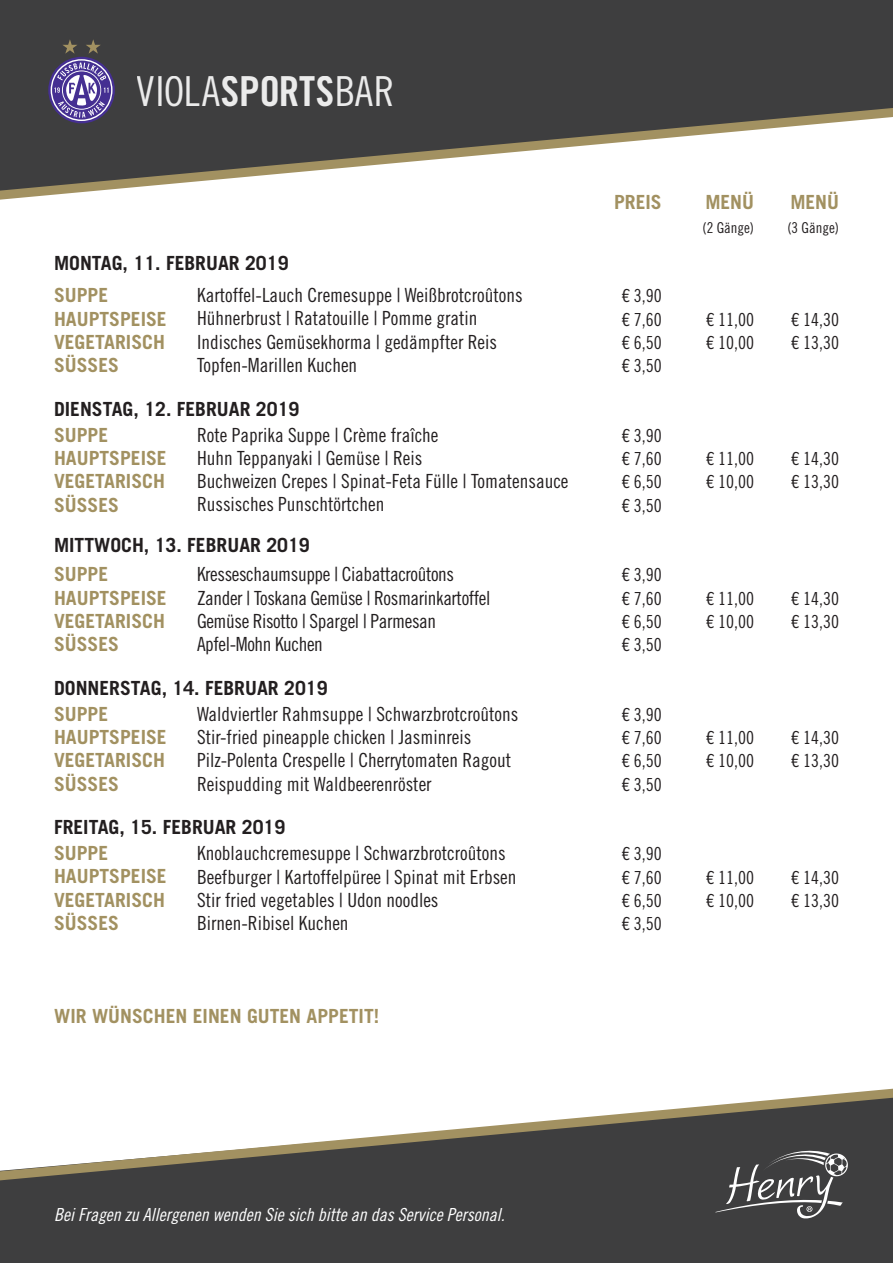
<style>
.page{position:relative;width:893px;height:1263px;background:#fff}
.page>*{position:absolute;margin:0;border:0;box-sizing:border-box;transform-origin:0 0}
.t1{font:41.4px "Trade Gothic LT Std Cn 18";color:#fff}
.t2{font:19.5px/23.2px "Trade Gothic LT Std Cn 18";color:#231f20}
.t3{font:700 19.5px/23.2px "Trade Gothic LT Std";color:#a29161}
.t4{font:19.5px/23.2px "Trade Gothic LT Std Cn 18";letter-spacing:-.02em;color:#231f20}
.t5{font:700 19.5px "Trade Gothic LT Std";color:#231f20}
.t6{font:18px/23.2px "Trade Gothic LT Std Cn 18";color:#231f20}
.t7{font:18px "Trade Gothic LT Std Cn 18 Obl";color:#fff}
.t8{font:15px "Trade Gothic LT Std Cn 18";color:#231f20}
.s1{font-family:"Trade Gothic LT Std Bd Cn 20"}
</style>
<div class="page">
<div style="left:0;top:0;width:893px;height:100px;background:#3e3e3f"></div>
<svg style="left:0;top:100px;width:893px;height:100px"></svg>
<svg style="left:48px;top:39px;width:67px;height:84px;background:#675d87"></svg>
<div style="left:0;top:1187px;width:893px;height:76px;background:#3e3e3f"></div>
<svg style="left:715px;top:1187px;width:133px;height:31px;background:#5e5e5f"></svg>
<svg style="left:0;top:1088px;width:893px;height:99px"></svg>
<h1 class="t1" style="left:137px;top:67px;width:259px">VIOLA<span class="s1">SPORTS</span>BAR</h1>
<p class="t5" style="left:54px;top:251px;width:236px">MONTAG, 11. FEBRUAR 2019</p>
<p class="t3" style="left:54px;top:283px;width:114px">SUPPE<br>HAUPTSPEISE<br>VEGETARISCH<br>SÜSSES</p>
<p class="t5" style="left:54px;top:397px;width:247px">DIENSTAG, 12. FEBRUAR 2019</p>
<p class="t3" style="left:54px;top:423px;width:114px">SUPPE<br>HAUPTSPEISE<br>VEGETARISCH<br>SÜSSES</p>
<p class="t5" style="left:54px;top:533px;width:257px">MITTWOCH, 13. FEBRUAR 2019</p>
<p class="t3" style="left:54px;top:562px;width:114px">SUPPE<br>HAUPTSPEISE<br>VEGETARISCH<br>SÜSSES</p>
<p class="t5" style="left:54px;top:676px;width:275px">DONNERSTAG, 14. FEBRUAR 2019</p>
<p class="t3" style="left:54px;top:702px;width:114px">SUPPE<br>HAUPTSPEISE<br>VEGETARISCH<br>SÜSSES</p>
<p class="t5" style="left:54px;top:815px;width:233px">FREITAG, 15. FEBRUAR 2019</p>
<p class="t3" style="left:54px;top:841px;width:114px">SUPPE<br>HAUPTSPEISE<br>VEGETARISCH<br>SÜSSES</p>
<p class="t2" style="left:197px;top:283px;width:327px">Kartoffel-Lauch Cremesuppe | Weißbrotcroûtons Hühnerbrust | Ratatouille | Pomme gratin Indisches Gemüsekhorma | gedämpfter Reis Topfen-Marillen Kuchen</p>
<p class="t2" style="left:197px;top:423px;width:373px">Rote Paprika Suppe | Crème fraîche<br>Huhn Teppanyaki | Gemüse | Reis<br>Buchweizen Crepes | Spinat-Feta Fülle | Tomatensauce Russisches Punschtörtchen</p>
<p class="t4" style="left:197px;top:562px;width:295px">Kresseschaumsuppe | Ciabattacroûtons Zander | Toskana Gemüse | Rosmarinkartoffel Gemüse Risotto | Spargel | Parmesan Apfel-Mohn Kuchen</p>
<p class="t2" style="left:197px;top:702px;width:323px">Waldviertler Rahmsuppe | Schwarzbrotcroûtons Stir-fried pineapple chicken | Jasminreis Pilz-Polenta Crespelle | Cherrytomaten Ragout Reispudding mit Waldbeerenröster</p>
<p class="t2" style="left:197px;top:841px;width:321px">Knoblauchcremesuppe | Schwarzbrotcroûtons Beefburger | Kartoffelpüree | Spinat mit Erbsen Stir fried vegetables | Udon noodles Birnen-Ribisel Kuchen</p>
<p class="t3" style="left:54px;top:1004px;width:327px">WIR WÜNSCHEN EINEN GUTEN APPETIT!</p>
<p class="t3" style="left:614px;top:190px;width:49px">PREIS</p>
<p class="t6" style="left:622px;top:284px;width:41px;text-align:justify">€ 3,90 € 7,60 € 6,50 € 3,50</p>
<p class="t6" style="left:622px;top:424px;width:41px;text-align:justify">€ 3,90 € 7,60 € 6,50 € 3,50</p>
<p class="t6" style="left:622px;top:563px;width:41px;text-align:justify">€ 3,90 € 7,60 € 6,50 € 3,50</p>
<p class="t6" style="left:622px;top:703px;width:41px;text-align:justify">€ 3,90 € 7,60 € 6,50 € 3,50</p>
<p class="t6" style="left:622px;top:842px;width:41px;text-align:justify">€ 3,90 € 7,60 € 6,50 € 3,50</p>
<p class="t3" style="left:705px;top:190px;width:50px">MENÜ</p>
<p class="t8" style="left:702px;top:218px;width:53px">(2 Gänge)</p>
<p class="t6" style="left:706px;top:307px;width:49px">€ 11,00 € 10,00</p>
<p class="t3" style="left:790px;top:190px;width:50px">MENÜ</p>
<p class="t8" style="left:787px;top:218px;width:53px">(3 Gänge)</p>
<p class="t6" style="left:791px;top:307px;width:49px">€ 14,30 € 13,30</p>
<p class="t6" style="left:706px;top:447px;width:49px">€ 11,00 € 10,00</p>
<p class="t6" style="left:791px;top:447px;width:49px">€ 14,30 € 13,30</p>
<p class="t6" style="left:706px;top:586px;width:49px">€ 11,00 € 10,00</p>
<p class="t6" style="left:791px;top:586px;width:49px">€ 14,30 € 13,30</p>
<p class="t6" style="left:706px;top:726px;width:49px">€ 11,00 € 10,00</p>
<p class="t6" style="left:791px;top:726px;width:49px">€ 14,30 € 13,30</p>
<p class="t6" style="left:706px;top:865px;width:49px">€ 11,00 € 10,00</p>
<p class="t6" style="left:791px;top:865px;width:49px">€ 14,30 € 13,30</p>
<p class="t7" style="left:54px;top:1203px;width:452px">Bei Fragen zu Allergenen wenden Sie sich bitte an das Service Personal.</p>
</div>
